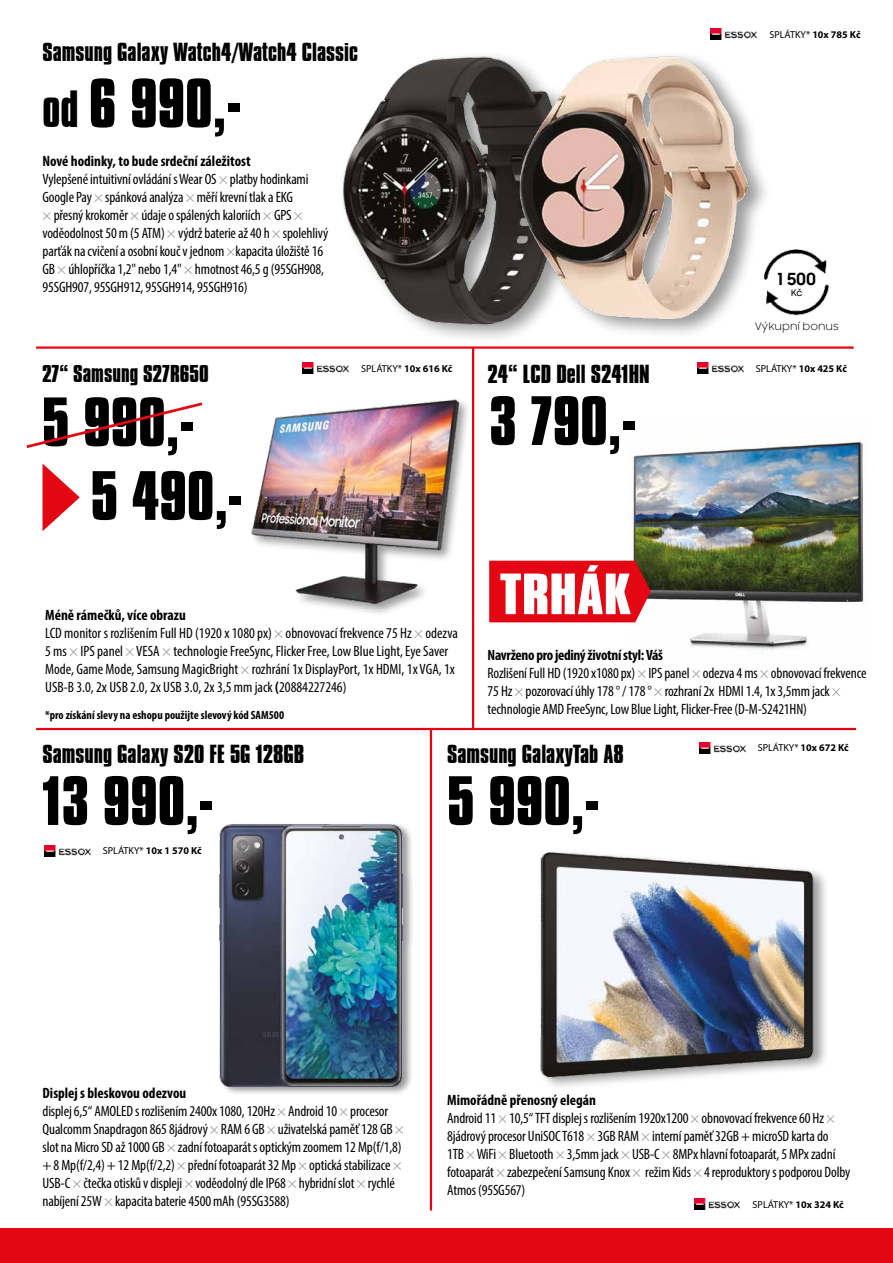
<style>
.page{position:relative;width:893px;height:1263px;background:#fff}
.page>*{position:absolute;margin:0;border:0;box-sizing:border-box;transform-origin:0 0}
.t1{font:700 60px/73.7px "Compacta BT";color:#000}
.t2{font:700 49.95px "Compacta BT";color:#fff;scale:1.19 1}
.t3{font:700 22.5px "Compacta BT";color:#000}
.t4{font:700 21px "Compacta BT";color:#000}
.t5{font:700 16.95px "Samsung Sharp Sans";color:#000}
.t6{font:condensed 15px/18px "Myriad Pro";letter-spacing:-.01em;color:#000}
.t7{font:700 condensed 12px "Myriad Pro";color:#000}
.t8{font:10.5px "Samsung Sharp Sans";color:#000}
.t9{font:10.2px "Myriad Pro";color:#000}
.t10{font:700 10.2px "Myriad Pro";color:#000}
.t11{font:500 9px "Samsung Sharp Sans";color:#000}
.s1{font-size:45px}
.s2{font-weight:700}
.s3{color:#9d9d9c}
.s4{font-weight:400}
</style>
<div class="page">
<div style="left:0;top:1229px;width:893px;height:34px;background:#e30613"></div>
<img style="left:627px;top:441px;width:238px;height:210px">
<hr style="left:36px;top:728px;width:820px;height:2px;background:#e30613">
<hr style="left:36px;top:346px;width:818px;height:3px;background:#e30613">
<hr style="left:430px;top:729px;width:2px;height:481px;background:#e30613">
<hr style="left:472px;top:348px;width:2px;height:381px;background:#e30613">
<div style="left:538px;top:848px;width:291px;height:242px;background:#000;opacity:.4"></div>
<img style="left:538px;top:848px;width:284px;height:232px">
<div style="left:218px;top:821px;width:196px;height:274px;background:#000;opacity:.4"></div>
<img style="left:219px;top:825px;width:184px;height:261px">
<div style="left:250px;top:397px;width:222px;height:220px;background:#000;opacity:.4"></div>
<img style="left:250px;top:397px;width:213px;height:210px">
<img style="left:694px;top:1199px;width:46px;height:11px">
<div style="left:489px;top:561px;width:162px;height:61px;background:#e30613"></div>
<div style="left:340px;top:50px;width:250px;height:294px;background:#000;opacity:.4"></div>
<img style="left:340px;top:50px;width:136px;height:283px">
<img style="left:476px;top:28px;width:290px;height:312px">
<svg style="left:43px;top:464px;width:37px;height:67px"></svg>
<svg style="left:26px;top:402px;width:177px;height:46px"></svg>
<img style="left:764px;top:244px;width:65px;height:72px">
<img style="left:711px;top:29px;width:46px;height:11px">
<img style="left:303px;top:362px;width:46px;height:11px">
<img style="left:44px;top:845px;width:46px;height:11px">
<img style="left:699px;top:742px;width:46px;height:11px">
<img style="left:697px;top:362px;width:46px;height:11px">
<h3 class="t3" style="left:43px;top:38px;width:317px">Samsung Galaxy Watch4/Watch4 Classic</h3>
<h1 class="t1" style="left:43px;top:67px;width:200px"><span class="s1">od</span> 6 990,-</h1>
<p class="t6" style="left:43px;top:151px;width:287px"><span class="s2">Nové hodinky, to bude srdeční záležitost<br></span>Vylepšené intuitivní ovládání s Wear OS <span class="s3">×</span> platby hodinkami Google Pay <span class="s3">×</span> spánková analýza <span class="s3">×</span> měří krevní tlak a EKG<br><span class="s3">×</span> přesný krokoměr <span class="s3">×</span> údaje o spálených kaloriích <span class="s3">×</span> GPS <span class="s3">× </span>voděodolnost 50 m (5 ATM) <span class="s3">×</span> výdrž baterie až 40 h <span class="s3">×</span> spolehlivý parťák na cvičení a osobní kouč v jednom <span class="s3">×</span>kapacita úložiště 16<br>GB <span class="s3">×</span> úhlopříčka 1,2" nebo 1,4" <span class="s3">×</span> hmotnost 46,5 g (95SGH908, 95SGH907, 95SGH912, 95SGH914, 95SGH916)</p>
<h3 class="t4" style="left:42px;top:360px;width:168px">27“ Samsung S27R650</h3>
<h1 class="t1" style="left:91px;top:386px;width:153px;text-indent:-49px">5 990,-<br>5 490,-</h1>
<p class="t9" style="left:361px;top:362px;width:93px">SPLÁTKY* <span class="s2">10x 616 Kč</span></p>
<p class="t6" style="left:45px;top:606px;width:414px"><span class="s2">Méně rámečků, více obrazu<br></span>LCD monitor s rozlišením Full HD (1920 x 1080 px) <span class="s3">×</span> obnovovací frekvence 75 Hz <span class="s3">×</span> odezva 5 ms <span class="s3">×</span> IPS panel <span class="s3">×</span> VESA <span class="s3">×</span> technologie FreeSync, Flicker Free, Low Blue Light, Eye Saver Mode, Game Mode, Samsung MagicBright <span class="s3">×</span> rozhrání 1x DisplayPort, 1x HDMI, 1x VGA, 1x USB-B 3.0, 2x USB 2.0, 2x USB 3.0, 2x 3,5 mm jack <span class="s2">(</span>20884227246)</p>
<p class="t7" style="left:45px;top:708px;width:240px">*pro získání slevy na eshopu použijte slevový kód SAM500</p>
<p class="t9" style="left:769px;top:28px;width:93px">SPLÁTKY* <span class="s2">10x 785 Kč</span></p>
<p class="t5" style="left:777px;top:266px;width:40px">1 500</p>
<p class="t11" style="left:791px;top:286px;width:13px">Kč</p>
<h3 class="t3" style="left:488px;top:360px;width:164px">24“ LCD Dell S241HN</h3>
<h1 class="t1" style="left:489px;top:385px;width:148px">3 790,-</h1>
<h2 class="t2" style="left:499px;top:564px;width:112px">TRHÁK</h2>
<p class="t8" style="left:755px;top:319px;width:85px">Výkupní bonus</p>
<p class="t9" style="left:756px;top:362px;width:93px">SPLÁTKY* <span class="s2">10x 425 Kč</span></p>
<p class="t6" style="left:488px;top:646px;width:380px"><span class="s2">Navrženo pro jediný životní styl: Váš<br></span>Rozlišení Full HD (1920 x1080 px) <span class="s3">×</span> IPS panel <span class="s3">×</span> odezva 4 ms <span class="s3">×</span> obnovovací frekvence 75 Hz <span class="s3">×</span> pozorovací úhly 178 ° / 178 ° <span class="s3">×</span> rozhraní 2x HDMI 1.4, 1x 3,5mm jack <span class="s3">× </span>technologie AMD FreeSync, Low Blue Light, Flicker-Free (D-M-S2421HN)</p>
<h3 class="t3" style="left:43px;top:740px;width:263px">Samsung Galaxy S20 FE 5G 128GB</h3>
<h3 class="t3" style="left:447px;top:740px;width:178px">Samsung GalaxyTab A8</h3>
<h1 class="t1" style="left:43px;top:765px;width:172px">13 990,-</h1>
<h1 class="t1" style="left:447px;top:765px;width:153px">5 990,-</h1>
<p class="t10" style="left:103px;top:844px;width:100px"><span class="s4">SPLÁTKY*</span> 10x 1 570 Kč</p>
<p class="t9" style="left:758px;top:741px;width:93px">SPLÁTKY* <span class="s2">10x 672 Kč</span></p>
<p class="t6" style="left:43px;top:1083px;width:363px"><span class="s2">Displej s bleskovou odezvou<br></span>displej 6,5“ AMOLED s rozlišením 2400x 1080, 120Hz <span class="s3">×</span> Android 10 <span class="s3">×</span> procesor Qualcomm Snapdragon 865 8jádrový <span class="s3">×</span> RAM 6 GB <span class="s3">×</span> uživatelská paměť 128 GB <span class="s3">× </span>slot na Micro SD až 1000 GB <span class="s3">×</span> zadní fotoaparát s optickým zoomem 12 Mp(f/1,8) + 8 Mp(f/2,4) + 12 Mp(f/2,2) <span class="s3">×</span> přední fotoaparát 32 Mp <span class="s3">×</span> optická stabilizace <span class="s3">× </span>USB-C <span class="s3">×</span> čtečka otisků v displeji <span class="s3">×</span> voděodolný dle IP68 <span class="s3">×</span> hybridní slot <span class="s3">×</span> rychlé nabíjení 25W <span class="s3">×</span> kapacita baterie 4500 mAh (95SG3588)</p>
<p class="t6" style="left:447px;top:1091px;width:405px"><span class="s2">Mimořádně přenosný elegán<br></span>Android 11 <span class="s3">×</span> 10,5“ TFT displej s rozlišením 1920x1200 <span class="s3">×</span> obnovovací frekvence 60 Hz <span class="s3">× </span>8jádrový procesor UniSOC T618 <span class="s3">×</span> 3GB RAM <span class="s3">×</span> interní paměť 32GB + microSD karta do<br>1TB <span class="s3">×</span> WiFi <span class="s3">×</span> Bluetooth <span class="s3">×</span> 3,5mm jack <span class="s3">×</span> USB-C <span class="s3">×</span> 8MPx hlavní fotoaparát, 5 MPx zadní fotoaparát <span class="s3">×</span> zabezpečení Samsung Knox <span class="s3">×</span> režim Kids <span class="s3">×</span> 4 reproduktory s podporou Dolby Atmos (95SG567)</p>
<p class="t9" style="left:753px;top:1198px;width:93px">SPLÁTKY* <span class="s2">10x 324 Kč</span></p>
</div>
